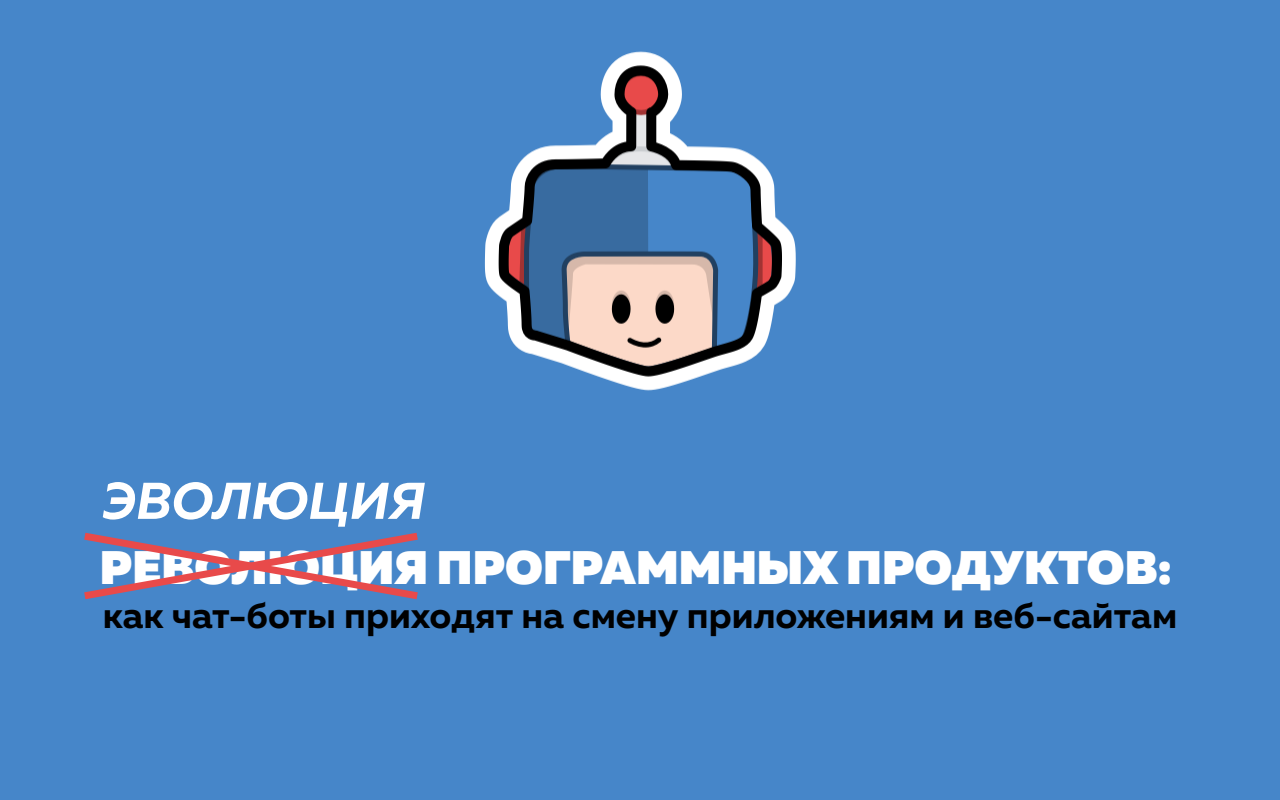
<style>
.page{position:relative;width:1280px;height:800px;background:#4686c9}
.page>*{position:absolute;margin:0;border:0;box-sizing:border-box;transform-origin:0 0}
.t1{font:italic 700 51.6px "Muller";color:#fff}
.t2{font:900 47px "Muller";color:#fff}
.t3{font:700 37px "Muller";color:#000}
</style>
<div class="page">
<img style="left:484px;top:51px;width:312px;height:340px">
<svg style="left:84px;top:532px;width:334px;height:68px"></svg>
<h1 class="t1" style="left:103px;top:469px;width:324px">ЭВОЛЮЦИЯ</h1>
<p class="t2" style="left:100px;top:537px;width:1073px">РЕВОЛЮЦИЯ ПРОГРАММНЫХ ПРОДУКТОВ:</p>
<p class="t3" style="left:103px;top:592px;width:1076px">как чат-боты приходят на смену приложениям и веб-сайтам</p>
</div>
